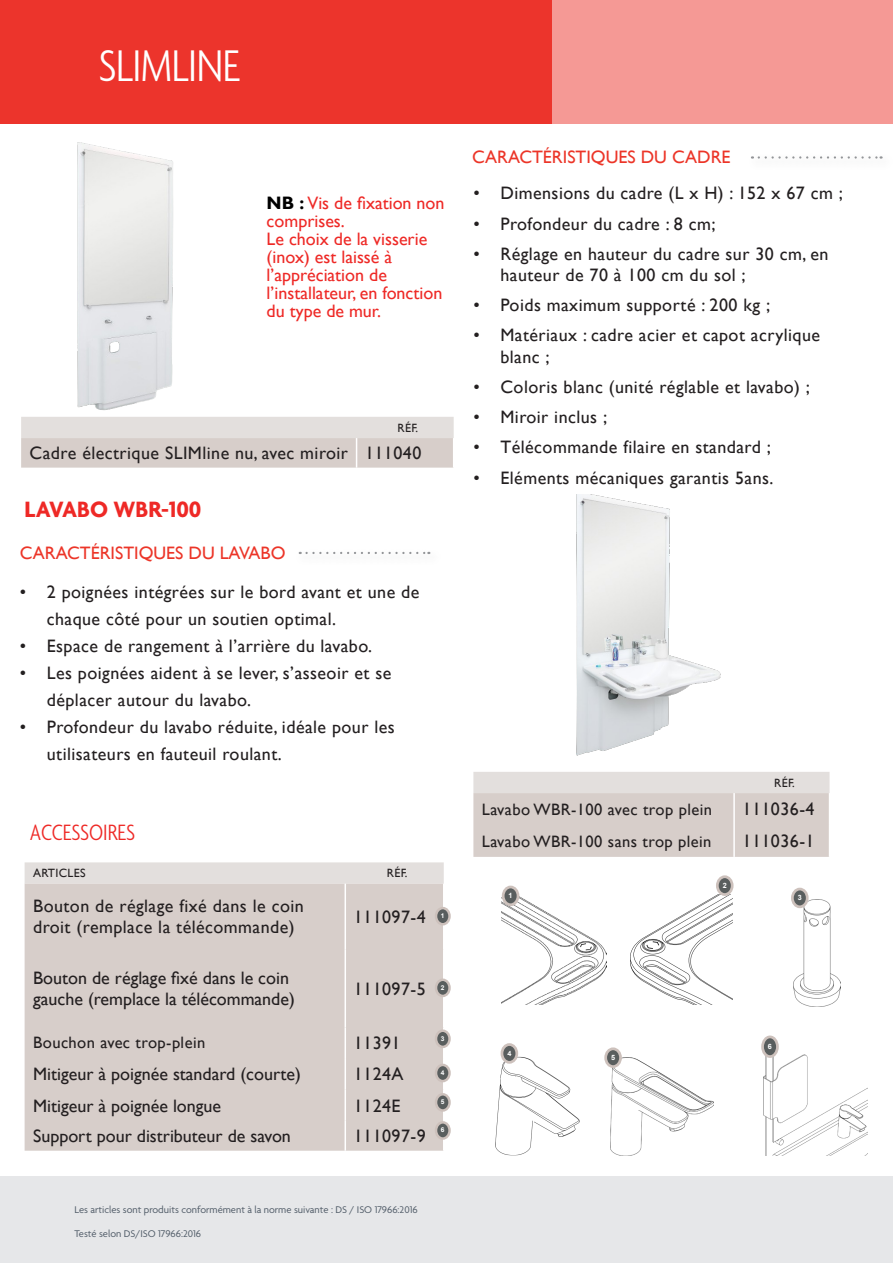
<style>
.page{position:relative;width:893px;height:1263px;background:#fff}
.page>*{position:absolute;margin:0;border:0;box-sizing:border-box;transform-origin:0 0}
.t1{font:300 condensed 48px "Agenda";letter-spacing:-.01em;color:#fff}
.t2{font:700 24px "Agenda";color:#ee2926}
.t3{font:300 condensed 24px "Agenda";letter-spacing:-.005em;color:#ee2926}
.t4{font:18px/21.6px "Gill Sans";letter-spacing:.025em;color:#231f20}
.t5{font:18px/21.6px "Gill Sans";color:#231f20}
.t6{font:18px/18px "Gill Sans";color:#ee2926}
.Sous_titre{font:18px "Gill Sans";color:#ec3528}
.t7{font:16.5px "Gill Sans";letter-spacing:.025em;color:#231f20}
.t8{font:12px "Gill Sans";letter-spacing:.025em;color:#231f20}
.t9{font:10.5px "Agenda";color:#535e6a}
.t10{font:700 7.2px "Arial";color:#fff}
.t11{font:700 6.6px "Arial";color:#fff}
.s1{font-weight:700;color:#000}
</style>
<div class="page">
<div style="left:0;top:0;width:893px;height:123px;background:#ec342c"></div>
<div style="left:553px;top:0;width:340px;height:123px;background:#f59995"></div>
<div style="left:0;top:1176px;width:893px;height:87px;background:#e6e7e9"></div>
<svg style="left:21px;top:417px;width:433px;height:51px;background:#dcd5d2"></svg>
<hr style="left:356px;top:438px;width:1px;height:30px;background:#fff">
<hr style="left:453px;top:438px;width:1px;height:30px;background:#fff">
<img style="left:77px;top:142px;width:96px;height:268px">
<svg style="left:473px;top:772px;width:356px;height:85px;background:#dad2ce"></svg>
<hr style="left:733px;top:793px;width:2px;height:32px;background:#fff">
<hr style="left:733px;top:825px;width:2px;height:32px;background:#fff">
<img style="left:764px;top:1050px;width:104px;height:105px">
<img style="left:502px;top:896px;width:105px;height:109px">
<div style="left:503px;top:887px;width:15px;height:18px;background:#595e5e;border-radius:50%"></div>
<div style="left:502px;top:886px;width:17px;height:20px;border:3px solid #cdc1bc;border-radius:50%"></div>
<img style="left:630px;top:894px;width:102px;height:111px">
<div style="left:717px;top:877px;width:15px;height:17px;background:#595e5e;border-radius:50%"></div>
<div style="left:716px;top:875px;width:17px;height:21px;border:3px solid #cdc1bc;border-radius:50%"></div>
<img style="left:794px;top:899px;width:47px;height:108px">
<div style="left:792px;top:889px;width:15px;height:18px;background:#595e5e;border-radius:50%"></div>
<div style="left:791px;top:888px;width:18px;height:20px;border:3px solid #cdc1bc;border-radius:50%"></div>
<img style="left:495px;top:1053px;width:85px;height:103px">
<div style="left:502px;top:1044px;width:15px;height:18px;background:#595e5e;border-radius:50%"></div>
<div style="left:501px;top:1043px;width:17px;height:21px;border:3px solid #cdc1bc;border-radius:50%"></div>
<img style="left:610px;top:1058px;width:103px;height:97px">
<div style="left:606px;top:1049px;width:14px;height:17px;background:#595e5e;border-radius:50%"></div>
<div style="left:604px;top:1047px;width:18px;height:21px;border:3px solid #cdc1bc;border-radius:50%"></div>
<div style="left:763px;top:1037px;width:14px;height:19px;background:#595e5e;border-radius:50%"></div>
<div style="left:761px;top:1035px;width:18px;height:23px;border:3px solid #cdc1bc;border-radius:50%"></div>
<div style="left:25px;top:862px;width:419px;height:22px;background:#e3dfdd"></div>
<div style="left:25px;top:884px;width:418px;height:267px;background:#d7ceca"></div>
<hr style="left:345px;top:884px;width:1px;height:65px;background:#fff">
<hr style="left:345px;top:949px;width:1px;height:78px;background:#fff">
<hr style="left:345px;top:1027px;width:1px;height:31px;background:#fff">
<hr style="left:345px;top:1058px;width:1px;height:32px;background:#fff">
<hr style="left:345px;top:1090px;width:1px;height:31px;background:#fff">
<hr style="left:345px;top:1121px;width:1px;height:30px;background:#fff">
<img style="left:576px;top:494px;width:145px;height:262px">
<svg style="left:436px;top:908px;width:14px;height:16px"></svg>
<div style="left:435px;top:907px;width:16px;height:18px;border:2px solid #cdc1bc;border-radius:50%"></div>
<svg style="left:436px;top:980px;width:14px;height:16px"></svg>
<div style="left:435px;top:978px;width:16px;height:19px;border:2px solid #cdc1bc;border-radius:50%"></div>
<svg style="left:436px;top:1031px;width:14px;height:16px"></svg>
<div style="left:435px;top:1029px;width:16px;height:19px;border:2px solid #cdc1bc;border-radius:50%"></div>
<svg style="left:436px;top:1065px;width:14px;height:16px"></svg>
<div style="left:435px;top:1064px;width:16px;height:18px;border:2px solid #cdc1bc;border-radius:50%"></div>
<svg style="left:436px;top:1094px;width:14px;height:16px"></svg>
<div style="left:435px;top:1093px;width:16px;height:19px;border:2px solid #cdc1bc;border-radius:50%"></div>
<svg style="left:436px;top:1122px;width:14px;height:16px"></svg>
<div style="left:435px;top:1121px;width:16px;height:19px;border:2px solid #cdc1bc;border-radius:50%"></div>
<svg style="left:759px;top:156px;width:123px;height:3px"></svg>
<svg style="left:300px;top:552px;width:129px;height:2px"></svg>
<p class="t1" style="left:99px;top:40px;width:143px">SLIMLINE</p>
<p class="t6" style="left:267px;top:194px;width:179px"><span class="s1">NB :</span> Vis de fixation non comprises.</p>
<p class="t6" style="left:267px;top:230px;width:177px">Le choix de la visserie (inox) est laissé à l’appréciation de l’installateur, en fonction du type de mur.</p>
<p class="t8" style="left:397px;top:421px;width:22px">RÉF.</p>
<p class="t4" style="left:30px;top:442px;width:320px">Cadre électrique SLIMline nu, avec miroir</p>
<p class="t4" style="left:365px;top:442px;width:58px">111040</p>
<p class="t2" style="left:25px;top:496px;width:178px">LAVABO WBR-100</p>
<p class="Sous_titre" style="left:20px;top:542px;width:267px">CARACTÉRISTIQUES DU LAVABO</p>
<p class="t4" style="left:47px;top:578px;width:374px;line-height:27px;text-indent:-27px">• 2 poignées intégrées sur le bord avant et une de chaque côté pour un soutien optimal.</p>
<p class="t4" style="left:20px;top:635px;width:354px">• Espace de rangement à l’arrière du lavabo.</p>
<p class="t4" style="left:47px;top:659px;width:346px;line-height:27px;text-indent:-27px">• Les poignées aident à se lever, s’asseoir et se déplacer autour du lavabo.</p>
<p class="t4" style="left:47px;top:713px;width:350px;line-height:27px;text-indent:-27px">• Profondeur du lavabo réduite, idéale pour les utilisateurs en fauteuil roulant.</p>
<p class="t3" style="left:30px;top:819px;width:107px">ACCESSOIRES</p>
<p class="t8" style="left:33px;top:866px;width:54px">ARTICLES</p>
<p class="t8" style="left:387px;top:866px;width:22px">RÉF.</p>
<p class="t4" style="left:33px;top:895px;width:272px">Bouton de réglage fixé dans le coin droit (remplace la télécommande)</p>
<p class="t4" style="left:354px;top:906px;width:73px">111097-4</p>
<p class="t5" style="left:33px;top:967px;width:263px">Bouton de réglage fixé dans le coin gauche (remplace la télécommande)</p>
<p class="t4" style="left:354px;top:978px;width:73px">111097-5</p>
<p class="t7" style="left:33px;top:1033px;width:174px">Bouchon avec trop-plein</p>
<p class="t4" style="left:354px;top:1032px;width:48px">11391</p>
<p class="t5" style="left:33px;top:1063px;width:269px">Mitigeur à poignée standard (courte)</p>
<p class="t4" style="left:354px;top:1063px;width:51px">1124A</p>
<p class="t5" style="left:33px;top:1095px;width:190px">Mitigeur à poignée longue</p>
<p class="t4" style="left:354px;top:1095px;width:48px">1124E</p>
<p class="t5" style="left:33px;top:1125px;width:259px">Support pour distributeur de savon</p>
<p class="t4" style="left:354px;top:1125px;width:73px">111097-9</p>
<p class="t11" style="left:441px;top:911px;width:5px">1</p>
<p class="t11" style="left:441px;top:983px;width:5px">2</p>
<p class="t11" style="left:441px;top:1034px;width:5px">3</p>
<p class="t11" style="left:441px;top:1068px;width:5px">4</p>
<p class="t11" style="left:441px;top:1097px;width:5px">5</p>
<p class="t11" style="left:441px;top:1125px;width:5px">6</p>
<p class="t9" style="left:74px;top:1204px;width:345px">Les articles sont produits conformément à la norme suivante : DS / ISO 17966:2016</p>
<p class="t9" style="left:74px;top:1228px;width:128px">Testé selon DS/ISO 17966:2016</p>
<p class="Sous_titre" style="left:472px;top:146px;width:260px">CARACTÉRISTIQUES DU CADRE</p>
<p class="t4" style="left:473px;top:183px;width:371px">• Dimensions du cadre (L x H) : 152 x 67 cm ;</p>
<p class="t4" style="left:473px;top:213px;width:244px">• Profondeur du cadre : 8 cm;</p>
<p class="t4" style="left:500px;top:243px;width:330px;text-indent:-27px">• Réglage en hauteur du cadre sur 30 cm, en hauteur de 70 à 100 cm du sol ;</p>
<p class="t4" style="left:473px;top:295px;width:298px">• Poids maximum supporté : 200 kg ;</p>
<p class="t4" style="left:500px;top:325px;width:321px;text-indent:-27px">• Matériaux : cadre acier et capot acrylique blanc ;</p>
<p class="t4" style="left:473px;top:377px;width:338px">• Coloris blanc (unité réglable et lavabo) ;</p>
<p class="t4" style="left:473px;top:407px;width:135px">• Miroir inclus ;</p>
<p class="t4" style="left:473px;top:437px;width:299px">• Télécommande filaire en standard ;</p>
<p class="t4" style="left:473px;top:467px;width:302px">• Eléments mécaniques garantis 5ans.</p>
<p class="t8" style="left:774px;top:775px;width:22px">RÉF.</p>
<p class="t7" style="left:482px;top:799px;width:232px">Lavabo WBR-100 avec trop plein</p>
<p class="t4" style="left:743px;top:799px;width:73px">111036-4</p>
<p class="t7" style="left:482px;top:831px;width:231px">Lavabo WBR-100 sans trop plein</p>
<p class="t4" style="left:743px;top:831px;width:73px">111036-1</p>
<p class="t10" style="left:509px;top:890px;width:6px">1</p>
<p class="t10" style="left:507px;top:1048px;width:6px">4</p>
<p class="t10" style="left:611px;top:1052px;width:6px">5</p>
<p class="t10" style="left:723px;top:880px;width:6px">2</p>
<p class="t10" style="left:798px;top:892px;width:6px">3</p>
<p class="t10" style="left:768px;top:1041px;width:6px">6</p>
</div>
